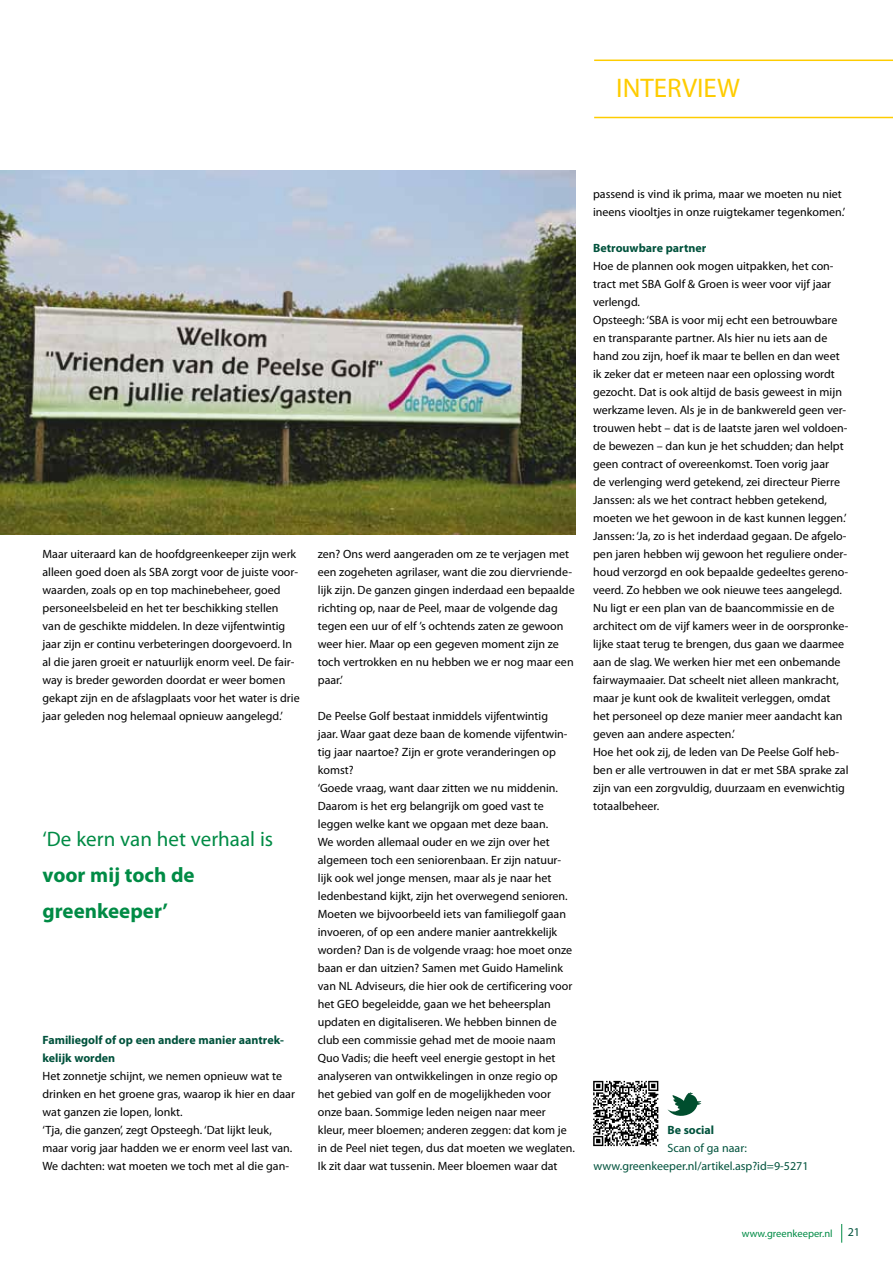
<style>
.page{position:relative;width:893px;height:1263px;background:#fff}
.page>*{position:absolute;margin:0;border:0;box-sizing:border-box;transform-origin:0 0}
.t1{font:27px "Myriad Pro";color:#fecc00}
.t2{font:700 21px/36px "Myriad Pro";color:#008b45}
.t3{font:21px "Myriad Pro";color:#008b45}
.t4{font:12px/18px "Myriad Pro";color:#000}
.t5{font:700 12px/18px "Myriad Pro";color:#00523c}
.t6{font:12px/18px "Myriad Pro";color:#00523c}
.t7{font:10.5px "Myriad Pro";color:#008b45}
</style>
<div class="page">
<svg style="left:841px;top:1224px;width:1px;height:19px"></svg>
<img style="left:1px;top:170px;width:574px;height:364px">
<hr style="left:594px;top:117px;width:299px;height:1px;background:#fecc00">
<hr style="left:594px;top:60px;width:299px;height:1px;background:#fecc00">
<svg style="left:0;top:170px;width:1px;height:365px"></svg>
<svg style="left:593px;top:1081px;width:65px;height:65px"></svg>
<svg style="left:667px;top:1092px;width:34px;height:24px"></svg>
<h1 class="t1" style="left:616px;top:71px;width:125px">INTERVIEW</h1>
<p class="t4" style="left:43px;top:545px;width:259px">Maar uiteraard kan de hoofdgreenkeeper zijn werk alleen goed doen als SBA zorgt voor de juiste voor&shy;waarden, zoals op en top machinebeheer, goed personeelsbeleid en het ter beschikking stellen<br>van de geschikte middelen. In deze vijfentwintig jaar zijn er continu verbeteringen doorgevoerd. In al die jaren groeit er natuurlijk enorm veel. De fair&shy;way is breder geworden doordat er weer bomen gekapt zijn en de afslagplaats voor het water is drie jaar geleden nog helemaal opnieuw aangelegd.’</p>
<h2 class="t3" style="left:43px;top:826px;width:232px">‘De kern van het verhaal is</h2>
<h2 class="t2" style="left:43px;top:856px;width:154px">voor mij toch de greenkeeper’</h2>
<p class="t5" style="left:43px;top:1031px;width:243px">Familiegolf of op een andere manier aantrek&shy;kelijk worden</p>
<p class="t4" style="left:43px;top:1067px;width:254px">Het zonnetje schijnt, we nemen opnieuw wat te drinken en het groene gras, waarop ik hier en daar wat ganzen zie lopen, lonkt.<br>‘Tja, die ganzen’, zegt Opsteegh. ‘Dat lijkt leuk, maar vorig jaar hadden we er enorm veel last van.<br>We dachten: wat moeten we toch met al die gan-</p>
<p class="t4" style="left:318px;top:545px;width:258px">zen? Ons werd aangeraden om ze te verjagen met een zogeheten agrilaser, want die zou diervriende&shy;lijk zijn. De ganzen gingen inderdaad een bepaalde richting op, naar de Peel, maar de volgende dag tegen een uur of elf ’s ochtends zaten ze gewoon weer hier. Maar op een gegeven moment zijn ze toch vertrokken en nu hebben we er nog maar een paar.’</p>
<p class="t4" style="left:318px;top:707px;width:259px">De Peelse Golf bestaat inmiddels vijfentwintig<br>jaar. Waar gaat deze baan de komende vijfentwin&shy;tig jaar naartoe? Zijn er grote veranderingen op komst?<br>‘Goede vraag, want daar zitten we nu middenin.<br>Daarom is het erg belangrijk om goed vast te leggen welke kant we opgaan met deze baan.<br>We worden allemaal ouder en we zijn over het algemeen toch een seniorenbaan. Er zijn natuur&shy;lijk ook wel jonge mensen, maar als je naar het ledenbestand kijkt, zijn het overwegend senioren.<br>Moeten we bijvoorbeeld iets van familiegolf gaan invoeren, of op een andere manier aantrekkelijk worden? Dan is de volgende vraag: hoe moet onze baan er dan uitzien? Samen met Guido Hamelink van NL Adviseurs, die hier ook de certificering voor het GEO begeleidde, gaan we het beheersplan updaten en digitaliseren. We hebben binnen de club een commissie gehad met de mooie naam Quo Vadis; die heeft veel energie gestopt in het analyseren van ontwikkelingen in onze regio op het gebied van golf en de mogelijkheden voor onze baan. Sommige leden neigen naar meer kleur, meer bloemen; anderen zeggen: dat kom je in de Peel niet tegen, dus dat moeten we weglaten.<br>Ik zit daar wat tussenin. Meer bloemen waar dat</p>
<p class="t4" style="left:593px;top:185px;width:254px">passend is vind ik prima, maar we moeten nu niet ineens viooltjes in onze ruigtekamer tegenkomen.’</p>
<p class="t5" style="left:593px;top:239px;width:115px">Betrouwbare partner</p>
<p class="t4" style="left:593px;top:257px;width:257px">Hoe de plannen ook mogen uitpakken, het con&shy;tract met SBA Golf &amp; Groen is weer voor vijf jaar verlengd.<br>Opsteegh: ‘SBA is voor mij echt een betrouwbare en transparante partner. Als hier nu iets aan de hand zou zijn, hoef ik maar te bellen en dan weet ik zeker dat er meteen naar een oplossing wordt gezocht. Dat is ook altijd de basis geweest in mijn werkzame leven. Als je in de bankwereld geen ver&shy;trouwen hebt – dat is de laatste jaren wel voldoen&shy;de bewezen – dan kun je het schudden; dan helpt geen contract of overeenkomst. Toen vorig jaar<br>de verlenging werd getekend, zei directeur Pierre Janssen: als we het contract hebben getekend, moeten we het gewoon in de kast kunnen leggen.’ Janssen: ‘Ja, zo is het inderdaad gegaan. De afgelo&shy;pen jaren hebben wij gewoon het reguliere onder&shy;houd verzorgd en ook bepaalde gedeeltes gereno&shy;veerd. Zo hebben we ook nieuwe tees aangelegd.<br>Nu ligt er een plan van de baancommissie en de architect om de vijf kamers weer in de oorspronke&shy;lijke staat terug te brengen, dus gaan we daarmee aan de slag. We werken hier met een onbemande fairwaymaaier. Dat scheelt niet alleen mankracht, maar je kunt ook de kwaliteit verleggen, omdat het personeel op deze manier meer aandacht kan geven aan andere aspecten.’<br>Hoe het ook zij, de leden van De Peelse Golf heb&shy;ben er alle vertrouwen in dat er met SBA sprake zal zijn van een zorgvuldig, duurzaam en evenwichtig totaalbeheer.</p>
<p class="t5" style="left:667px;top:1121px;width:48px">Be social</p>
<p class="t6" style="left:594px;top:1139px;width:216px;text-indent:74px">Scan of ga naar: www.greenkeeper.nl/artikel.asp?id=9-5271</p>
<p class="t7" style="left:742px;top:1227px;width:92px">www.greenkeeper.nl</p>
<p class="t6" style="left:848px;top:1223px;width:14px">21</p>
</div>
